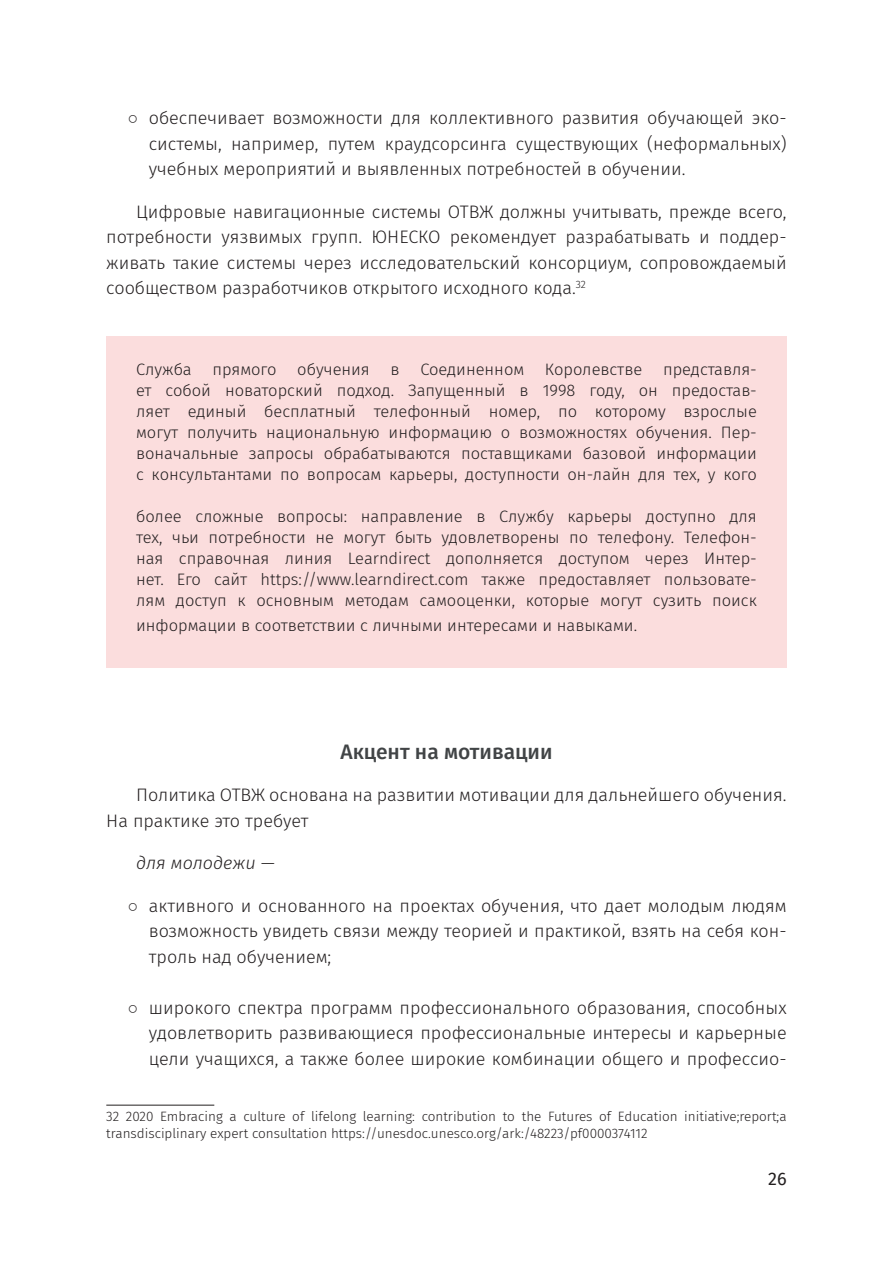
<style>
.page{position:relative;width:893px;height:1263px;background:#fff}
.page>*{position:absolute;margin:0;border:0;box-sizing:border-box;transform-origin:0 0}
.t1{font:500 21px "Fira Sans";color:#414446}
.t2{font:300 18px/25.5px "Fira Sans";color:#231f20;text-align:justify}
.t3{font:italic 300 18px "Fira Sans";color:#231f20}
.t4{font:18px "Fira Sans";color:#231f20}
.t5{font:300 16.5px/21px "Fira Sans";color:#231f20;text-align:justify}
.t6{font:300 13.5px/16.2px "Fira Sans";color:#231f20}
.s1{font-family:"Arial";font-weight:400}
</style>
<div class="page">
<div style="left:106px;top:336px;width:681px;height:332px;background:#fbdddd"></div>
<hr style="left:106px;top:1105px;width:108px;height:1px;background:#231f20">
<p class="t2" style="left:149px;top:105px;width:639px;text-indent:-21px"><span class="s1">○</span> обеспечивает возможности для коллективного развития обучающей эко&shy;системы, например, путем краудсорсинга существующих (неформальных) учебных мероприятий и выявленных потребностей в обучении.</p>
<p class="t2" style="left:106px;top:199px;width:682px;text-indent:30px">Цифровые навигационные системы ОТВЖ должны учитывать, прежде всего, потребности уязвимых групп. ЮНЕСКО рекомендует разрабатывать и поддер&shy;живать такие системы через исследовательский консорциум, сопровождаемый сообществом разработчиков открытого исходного кода.<sup>32</sup></p>
<p class="t5" style="left:136px;top:358px;width:57px">Служба</p>
<p class="t5" style="left:212px;top:358px;width:66px">прямого</p>
<p class="t5" style="left:297px;top:358px;width:74px">обучения</p>
<p class="t5" style="left:391px;top:358px;width:11px">в</p>
<p class="t5" style="left:420px;top:358px;width:105px">Соединенном</p>
<p class="t5" style="left:545px;top:358px;width:99px">Королевстве</p>
<p class="t5" style="left:136px;top:358px;width:622px;text-indent:527px">представля&shy;ет собой новаторский подход. Запущенный в 1998 году, он предостав&shy;ляет единый бесплатный телефонный номер, по которому взрослые могут получить национальную информацию о возможностях обучения. Пер&shy;воначальные запросы обрабатываются поставщиками базовой информации с консультантами по вопросам карьеры, доступности он-лайн для тех, у кого</p>
<p class="t5" style="left:136px;top:505px;width:622px">более сложные вопросы: направление в Службу карьеры доступно для тех, чьи потребности не могут быть удовлетворены по телефону. Телефон&shy;ная справочная линия Learndirect дополняется доступом через Интер&shy;нет. Его сайт https://www.learndirect.com также предоставляет пользовате&shy;лям доступ к основным методам самооценки, которые могут сузить поиск</p>
<p class="t5" style="left:136px;top:615px;width:502px">информации в соответствии с личными интересами и навыками.</p>
<p class="t1" style="left:340px;top:735px;width:214px">Акцент на мотивации</p>
<p class="t2" style="left:106px;top:782px;width:682px;text-indent:30px">Политика ОТВЖ основана на развитии мотивации для дальнейшего обучения.<br>На практике это требует</p>
<p class="t3" style="left:136px;top:850px;width:140px">для молодежи —</p>
<p class="t2" style="left:149px;top:893px;width:639px;text-indent:-21px"><span class="s1">○</span> активного и основанного на проектах обучения, что дает молодым людям возможность увидеть связи между теорией и практикой, взять на себя кон&shy;троль над обучением;</p>
<p class="t2" style="left:149px;top:995px;width:639px;text-indent:-21px"><span class="s1">○</span> широкого спектра программ профессионального образования, способных удовлетворить развивающиеся профессиональные интересы и карьерные цели учащихся, а также более широкие комбинации общего и профессио-</p>
<p class="t6" style="left:106px;top:1108px;width:682px">32 2020 Embracing a culture of lifelong learning: contribution to the Futures of Education initiative;report;a transdisciplinary expert consultation https://unesdoc.unesco.org/ark:/48223/pf0000374112</p>
<p class="t4" style="left:768px;top:1165px;width:20px">26</p>
</div>
